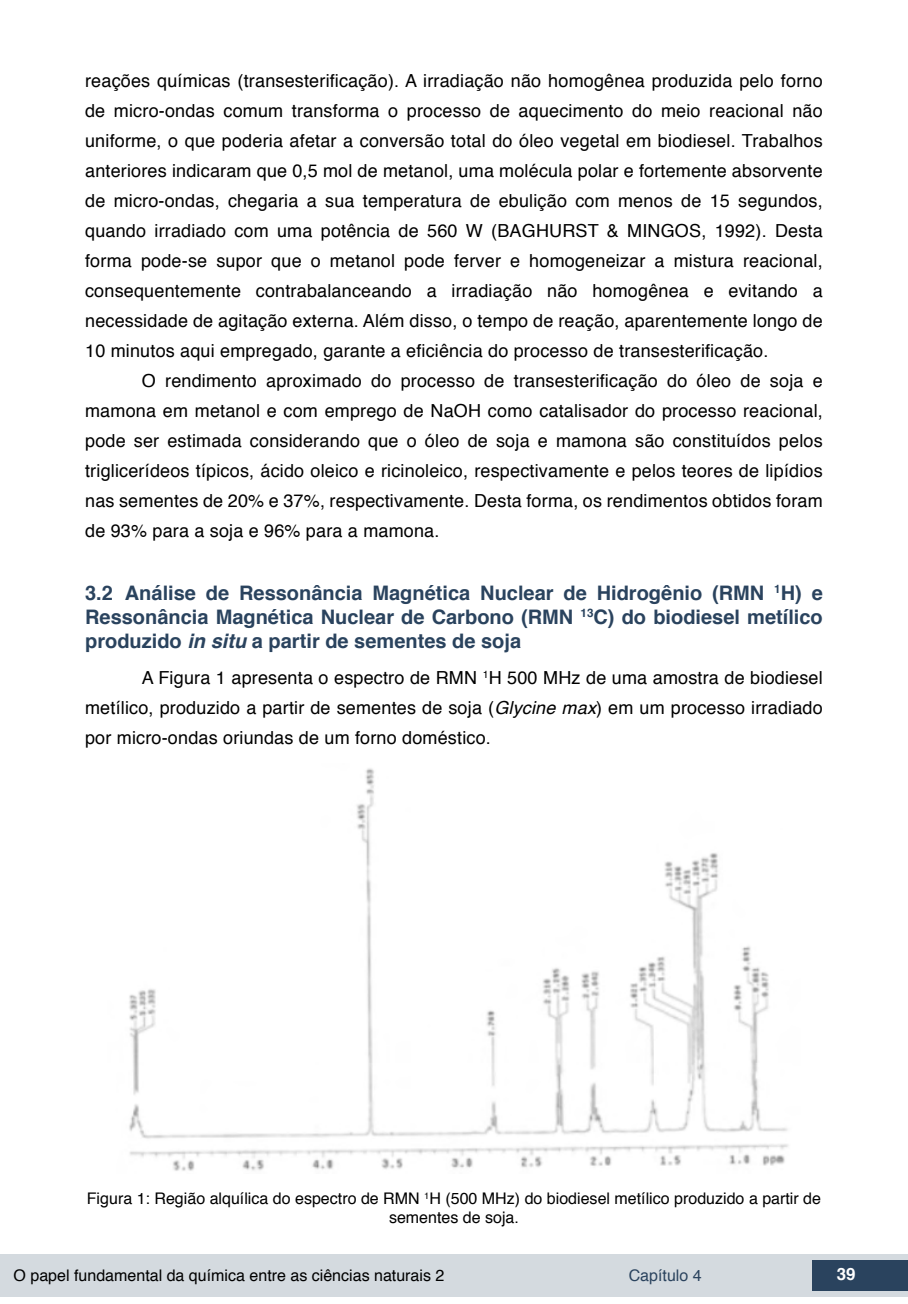
<style>
.page{position:relative;width:908px;height:1304px;background:#fff}
.page>*{position:absolute;margin:0;border:0;box-sizing:border-box;transform-origin:0 0}
.t1{font:700 20px/24px "Helvetica";color:#2a435e;text-align:justify}
.txt{font:18px/30px "Helvetica";letter-spacing:.01em;color:#000;text-align:justify}
.t2{font:700 16.8px "Helvetica";color:#fff}
.imagens_graf_tab{font:16px/19.2px "Helvetica";color:#000;text-align:center}
.t3{font:16px "Helvetica";color:#2a435e}
.s1{font-style:italic}
</style>
<div class="page">
<div style="left:0;top:1254px;width:906px;height:43px;background:#d4dadf"></div>
<div style="left:812px;top:1261px;width:95px;height:30px;background:#2a435e"></div>
<img style="left:129px;top:768px;width:660px;height:403px">
<p class="txt" style="left:85px;top:66px;width:738px">reações químicas (transesterificação). A irradiação não homogênea produzida pelo forno de micro-ondas comum transforma o processo de aquecimento do meio reacional não uniforme, o que poderia afetar a conversão total do óleo vegetal em biodiesel. Trabalhos anteriores indicaram que 0,5 mol de metanol, uma molécula polar e fortemente absorvente de micro-ondas, chegaria a sua temperatura de ebulição com menos de 15 segundos, quando irradiado com uma potência de 560 W (BAGHURST &amp; MINGOS, 1992). Desta forma pode-se supor que o metanol pode ferver e homogeneizar a mistura reacional, consequentemente contrabalanceando a irradiação não homogênea e evitando a necessidade de agitação externa. Além disso, o tempo de reação, aparentemente longo de 10 minutos aqui empregado, garante a eficiência do processo de transesterificação.</p>
<p class="txt" style="left:85px;top:366px;width:738px;text-indent:57px">O rendimento aproximado do processo de transesterificação do óleo de soja e mamona em metanol e com emprego de NaOH como catalisador do processo reacional, pode ser estimada considerando que o óleo de soja e mamona são constituídos pelos triglicerídeos típicos, ácido oleico e ricinoleico, respectivamente e pelos teores de lipídios nas sementes de 20% e 37%, respectivamente. Desta forma, os rendimentos obtidos foram de 93% para a soja e 96% para a mamona.</p>
<p class="t1" style="left:85px;top:581px;width:739px">3.2 Análise de Ressonância Magnética Nuclear de Hidrogênio (RMN <sup>1</sup>H) e Ressonância Magnética Nuclear de Carbono (RMN <sup>13</sup>C) do biodiesel metílico produzido <span class="s1">in situ</span> a partir de sementes de soja</p>
<p class="txt" style="left:85px;top:663px;width:738px;text-indent:57px">A Figura 1 apresenta o espectro de RMN <sup>1</sup>H 500 MHz de uma amostra de biodiesel metílico, produzido a partir de sementes de soja (<span class="s1">Glycine max</span>) em um processo irradiado por micro-ondas oriundas de um forno doméstico.</p>
<p class="imagens_graf_tab" style="left:87px;top:1189px;width:735px">Figura 1: Região alquílica do espectro de RMN <sup>1</sup>H (500 MHz) do biodiesel metílico produzido a partir de sementes de soja.</p>
<p class="imagens_graf_tab" style="left:14px;top:1266px;width:432px">O papel fundamental da química entre as ciências naturais 2</p>
<p class="t3" style="left:628px;top:1263px;width:74px">Capítulo 4</p>
<p class="t2" style="left:836px;top:1261px;width:20px">39</p>
</div>
